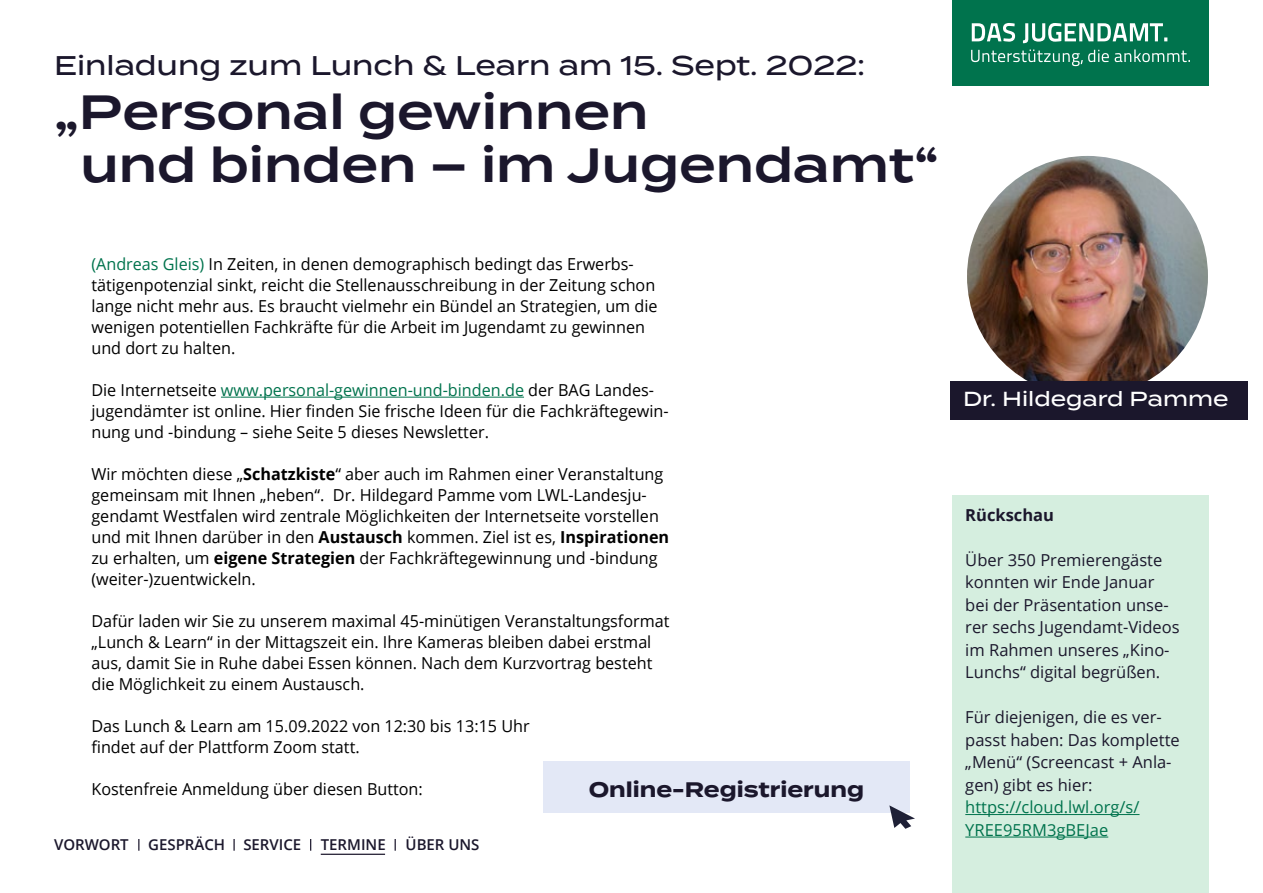
<style>
.page{position:relative;width:1263px;height:893px;background:#fff}
.page>*{position:absolute;margin:0;border:0;box-sizing:border-box;transform-origin:0 0}
.t1{font:600 48px/53.7px "Termina";color:#1b172c}
.t2{font:500 27px "Termina";color:#1b172c}
.t3{font:700 21px "Termina";color:#1b172c}
.t4{font:500 20.25px "Termina";color:#fff}
.t5{font:16.5px/21px "Open Sans";color:#000}
.t6{font:16.5px/22.5px "Open Sans";color:#1b172c}
.t7{font:16.5px/22.5px "Open Sans";color:#00734d}
.t8{font:700 16.5px "Open Sans";color:#1b172c}
.t9{font:600 15px "Open Sans";color:#1b172c}
.s1{color:#00734d}
.s2{font-weight:700}
</style>
<div class="page">
<div style="left:952px;top:0;width:257px;height:85px;background:#00734d"></div>
<svg style="left:971px;top:23px;width:219px;height:43px"></svg>
<hr style="left:321px;top:854px;width:64px;height:1px;background:#1b172c">
<hr style="left:221px;top:397px;width:303px;height:1px;background:#00734d">
<div style="left:543px;top:761px;width:366px;height:52px;background:#e3e8f6"></div>
<svg style="left:889px;top:805px;width:26px;height:24px"></svg>
<svg style="left:138px;top:839px;width:1px;height:12px"></svg>
<svg style="left:233px;top:839px;width:2px;height:12px"></svg>
<svg style="left:310px;top:839px;width:1px;height:12px"></svg>
<svg style="left:395px;top:839px;width:1px;height:12px"></svg>
<div style="left:952px;top:495px;width:257px;height:398px;background:#d5eedf"></div>
<hr style="left:965px;top:814px;width:174px;height:1px;background:#00734d">
<hr style="left:965px;top:837px;width:143px;height:1px;background:#00734d">
<img style="left:967px;top:156px;width:241px;height:241px;border-radius:120px">
<div style="left:950px;top:381px;width:298px;height:38px;background:#1b172c"></div>
<h2 class="t2" style="left:54px;top:46px;width:812px">Einladung zum Lunch &amp; Learn am 15. Sept. 2022:</h2>
<h1 class="t1" style="left:81px;top:85px;width:860px;text-indent:-27px">„Personal gewinnen<br>und binden – im Jugendamt“</h1>
<p class="t5" style="left:91px;top:253px;width:568px"><span class="s1">(Andreas Gleis)</span> In Zeiten, in denen demographisch bedingt das Erwerbs&shy;tätigenpotenzial sinkt, reicht die Stellenausschreibung in der Zeitung schon lange nicht mehr aus. Es braucht vielmehr ein Bündel an Strategien, um die wenigen potentiellen Fachkräfte für die Arbeit im Jugendamt zu gewinnen und dort zu halten.</p>
<p class="t5" style="left:91px;top:379px;width:579px">Die Internetseite <span class="s1">www.personal-gewinnen-und-binden.de</span> der BAG Landes&shy;jugendämter ist online. Hier finden Sie frische Ideen für die Fachkräftegewin&shy;nung und -bindung – siehe Seite 5 dieses Newsletter.</p>
<p class="t5" style="left:91px;top:463px;width:579px">Wir möchten diese „<span class="s2">Schatzkiste</span>“ aber auch im Rahmen einer Veranstaltung gemeinsam mit Ihnen „heben“. Dr. Hildegard Pamme vom LWL-Landesju&shy;gendamt Westfalen wird zentrale Möglichkeiten der Internetseite vorstellen und mit Ihnen darüber in den <span class="s2">Austausch</span> kommen. Ziel ist es, <span class="s2">Inspirationen </span>zu erhalten, um <span class="s2">eigene Strategien</span> der Fachkräftegewinnung und -bindung (weiter-)zuentwickeln.</p>
<p class="t5" style="left:91px;top:610px;width:580px">Dafür laden wir Sie zu unserem maximal 45-minütigen Veranstaltungsformat „Lunch &amp; Learn“ in der Mittagszeit ein. Ihre Kameras bleiben dabei erstmal aus, damit Sie in Ruhe dabei Essen können. Nach dem Kurzvortrag besteht die Möglichkeit zu einem Austausch.</p>
<p class="t5" style="left:91px;top:715px;width:440px">Das Lunch &amp; Learn am 15.09.2022 von 12:30 bis 13:15 Uhr findet auf der Plattform Zoom statt.</p>
<p class="t5" style="left:91px;top:778px;width:333px">Kostenfreie Anmeldung über diesen Button:</p>
<p class="t3" style="left:589px;top:774px;width:277px">Online-Registrierung</p>
<p class="t9" style="left:54px;top:835px;width:76px">VORWORT</p>
<p class="t9" style="left:148px;top:835px;width:155px">GESPRÄCH SERVICE</p>
<p class="t9" style="left:321px;top:835px;width:66px">TERMINE</p>
<p class="t9" style="left:406px;top:835px;width:76px">ÜBER UNS</p>
<p class="t4" style="left:963px;top:384px;width:267px">Dr. Hildegard Pamme</p>
<p class="t8" style="left:965px;top:503px;width:90px">Rückschau</p>
<p class="t6" style="left:965px;top:548px;width:216px">Über 350 Premierengäste konnten wir Ende Januar bei der Präsentation unse&shy;rer sechs Jugendamt-Videos im Rahmen unseres „Kino-<br>Lunchs“ digital begrüßen.</p>
<p class="t6" style="left:965px;top:706px;width:216px">Für diejenigen, die es ver&shy;passt haben: Das komplette „Menü“ (Screencast + Anla&shy;gen) gibt es hier:</p>
<p class="t7" style="left:965px;top:796px;width:176px">https://cloud.lwl.org/s/<br>YREE95RM3gBEJae</p>
</div>
